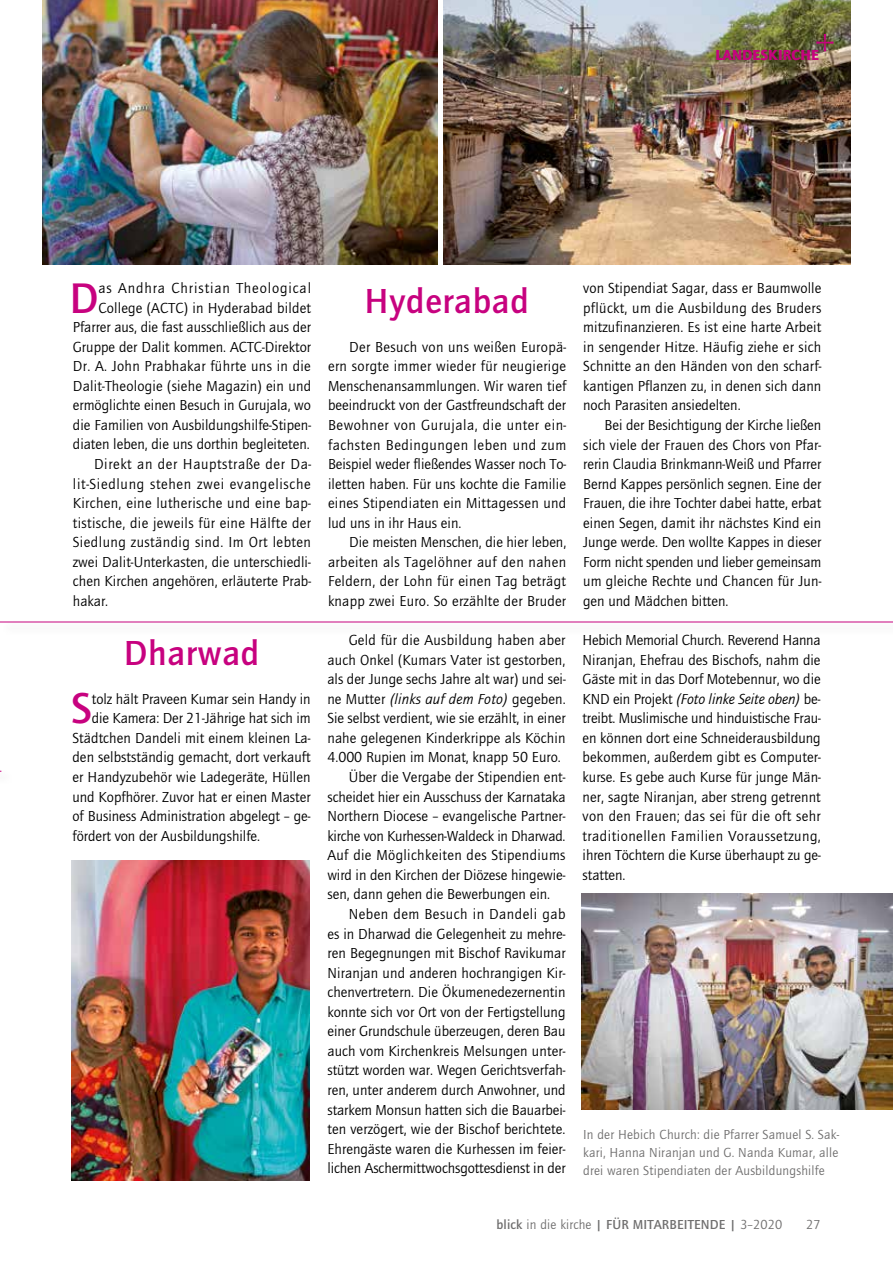
<style>
.page{position:relative;width:893px;height:1263px;background:#fff}
.page>*{position:absolute;margin:0;border:0;box-sizing:border-box;transform-origin:0 0}
.t1{font:700 44.25px "Quay Itc T";color:#c7027f}
.t2{font:700 36px "Quay Itc T";letter-spacing:.02em;color:#c7027f}
.t3{font:15px/19.5px "Quay Itc T";letter-spacing:.005em;color:#000;text-align:justify}
.t4{font:15px "Quay Itc T";letter-spacing:.025em;color:#000}
.t5{font:15px "Quay Itc T";letter-spacing:.03em;color:#000}
.t6{font:15px "Quay Itc T";letter-spacing:.045em;color:#000}
.t7{font:italic 15px "Quay Itc T";letter-spacing:.01em;color:#000}
.t8{font:15px "Quay Itc T";letter-spacing:.06em;color:#000}
.t9{font:15px "Quay Itc T";letter-spacing:.04em;color:#000}
.t10{font:900 15px "Quay Itc T";color:#c7027f}
.t11{font:13.5px/18px "Quay Itc T";letter-spacing:.015em;color:#706f6f;text-align:justify}
.t12{font:700 13.5px "Quay Itc T";letter-spacing:.01em;color:#706f6f}
.s1{font-style:normal}
.s2{font-style:italic}
.s3{font-weight:400}
</style>
<div class="page">
<img style="left:71px;top:860px;width:239px;height:321px">
<img style="left:581px;top:893px;width:312px;height:217px">
<img style="left:43px;top:0;width:394px;height:264px">
<img style="left:444px;top:0;width:406px;height:264px">
<div style="left:0;top:619px;width:893px;height:18px;background:#000;opacity:.3"></div>
<hr style="left:0;top:622px;width:893px;height:1px;background:#c7027f">
<svg style="left:816px;top:34px;width:17px;height:17px"></svg>
<p class="t10" style="left:715px;top:46px;width:105px">LANDESKIRCHE</p>
<p class="t8" style="left:98px;top:279px;width:214px">as Andhra Christian Theological</p>
<p class="t3" style="left:98px;top:298px;width:214px">College (ACTC) in Hyderabad bildet</p>
<p class="t3" style="left:73px;top:317px;width:240px">Pfarrer aus, die fast ausschließlich aus der</p>
<p class="t3" style="left:73px;top:337px;width:240px">Gruppe der Dalit kommen. ACTC-Direktor</p>
<p class="t3" style="left:73px;top:356px;width:239px">Dr. A. John Prabhakar führte uns in die</p>
<p class="t3" style="left:73px;top:376px;width:240px">Dalit-Theologie (siehe Magazin) ein und</p>
<p class="t3" style="left:73px;top:395px;width:240px">ermöglichte einen Besuch in Gurujala, wo</p>
<p class="t3" style="left:73px;top:415px;width:240px">die Familien von Ausbildungshilfe-Stipen-</p>
<p class="t3" style="left:73px;top:434px;width:238px">diaten leben, die uns dorthin begleiteten.</p>
<p class="t9" style="left:94px;top:455px;width:218px">Direkt an der Hauptstraße der Da-</p>
<p class="t6" style="left:73px;top:475px;width:239px">lit-Siedlung stehen zwei evangelische</p>
<p class="t4" style="left:73px;top:494px;width:239px">Kirchen, eine lutherische und eine bap-</p>
<p class="t4" style="left:73px;top:514px;width:240px">tistische, die jeweils für eine Hälfte der</p>
<p class="t5" style="left:73px;top:534px;width:240px">Siedlung zuständig sind. Im Ort lebten</p>
<p class="t3" style="left:73px;top:552px;width:239px">zwei Dalit-Unterkasten, die unterschiedli-</p>
<p class="t3" style="left:73px;top:571px;width:240px">chen Kirchen angehören, erläuterte Prab-</p>
<p class="t3" style="left:73px;top:591px;width:37px">hakar.</p>
<h1 class="t1" style="left:69px;top:272px;width:30px">D</h1>
<h2 class="t2" style="left:365px;top:280px;width:166px">Hyderabad</h2>
<p class="t3" style="left:328px;top:337px;width:240px;text-indent:21px">Der Besuch von uns weißen Europä&shy;ern sorgte immer wieder für neugierige Menschenansammlungen. Wir waren tief beeindruckt von der Gastfreundschaft der Bewohner von Gurujala, die unter ein&shy;fachsten Bedingungen leben und zum Beispiel weder fließendes Wasser noch To&shy;iletten haben. Für uns kochte die Familie eines Stipendiaten ein Mittagessen und lud uns in ihr Haus ein.</p>
<p class="t3" style="left:328px;top:532px;width:240px;text-indent:21px">Die meisten Menschen, die hier leben, arbeiten als Tagelöhner auf den nahen Feldern, der Lohn für einen Tag beträgt knapp zwei Euro. So erzählte der Bruder</p>
<h2 class="t2" style="left:124px;top:632px;width:137px">Dharwad</h2>
<h1 class="t1" style="left:71px;top:683px;width:23px">S</h1>
<p class="t3" style="left:92px;top:689px;width:220px">tolz hält Praveen Kumar sein Handy in</p>
<p class="t3" style="left:92px;top:708px;width:220px">die Kamera: Der 21-Jährige hat sich im</p>
<p class="t3" style="left:72px;top:728px;width:240px">Städtchen Dandeli mit einem kleinen La-</p>
<p class="t3" style="left:72px;top:747px;width:240px">den selbstständig gemacht, dort verkauft</p>
<p class="t3" style="left:72px;top:767px;width:240px">er Handyzubehör wie Ladegeräte, Hüllen</p>
<p class="t3" style="left:72px;top:787px;width:240px">und Kopfhörer. Zuvor hat er einen Master</p>
<p class="t3" style="left:72px;top:806px;width:240px">of Business Administration abgelegt – ge-</p>
<p class="t3" style="left:72px;top:826px;width:189px">fördert von der Ausbildungshilfe.</p>
<p class="t3" style="left:349px;top:630px;width:218px">Geld für die Ausbildung haben aber</p>
<p class="t3" style="left:327px;top:650px;width:239px">auch Onkel (Kumars Vater ist gestorben,</p>
<p class="t3" style="left:327px;top:669px;width:240px">als der Junge sechs Jahre alt war) und sei-</p>
<p class="t7" style="left:327px;top:690px;width:240px"><span class="s1">ne Mutter</span> (links auf dem Foto) <span class="s1">gegeben.</span></p>
<p class="t3" style="left:327px;top:708px;width:240px">Sie selbst verdient, wie sie erzählt, in einer</p>
<p class="t3" style="left:327px;top:728px;width:240px">nahe gelegenen Kinderkrippe als Köchin</p>
<p class="t3" style="left:327px;top:747px;width:235px">4.000 Rupien im Monat, knapp 50 Euro.</p>
<p class="t3" style="left:349px;top:767px;width:218px">Über die Vergabe der Stipendien ent-</p>
<p class="t3" style="left:327px;top:787px;width:240px">scheidet hier ein Ausschuss der Karnataka</p>
<p class="t3" style="left:327px;top:806px;width:240px">Northern Diocese – evangelische Partner-</p>
<p class="t3" style="left:327px;top:826px;width:240px">kirche von Kurhessen-Waldeck in Dharwad.</p>
<p class="t4" style="left:327px;top:846px;width:240px">Auf die Möglichkeiten des Stipendiums</p>
<p class="t3" style="left:327px;top:865px;width:240px">wird in den Kirchen der Diözese hingewie-</p>
<p class="t3" style="left:327px;top:884px;width:224px">sen, dann gehen die Bewerbungen ein.</p>
<p class="t5" style="left:349px;top:905px;width:218px">Neben dem Besuch in Dandeli gab</p>
<p class="t3" style="left:327px;top:923px;width:240px">es in Dharwad die Gelegenheit zu mehre-</p>
<p class="t3" style="left:327px;top:943px;width:240px">ren Begegnungen mit Bischof Ravikumar</p>
<p class="t3" style="left:327px;top:963px;width:240px">Niranjan und anderen hochrangigen Kir-</p>
<p class="t3" style="left:327px;top:982px;width:240px">chenvertretern. Die Ökumenedezernentin</p>
<p class="t3" style="left:327px;top:1002px;width:240px">konnte sich vor Ort von der Fertigstellung</p>
<p class="t3" style="left:327px;top:1021px;width:240px">einer Grundschule überzeugen, deren Bau</p>
<p class="t3" style="left:327px;top:1041px;width:240px">auch vom Kirchenkreis Melsungen unter-</p>
<p class="t3" style="left:327px;top:1060px;width:240px">stützt worden war. Wegen Gerichtsverfah-</p>
<p class="t3" style="left:327px;top:1080px;width:240px">ren, unter anderem durch Anwohner, und</p>
<p class="t3" style="left:327px;top:1100px;width:240px">starkem Monsun hatten sich die Bauarbei-</p>
<p class="t3" style="left:327px;top:1119px;width:239px">ten verzögert, wie der Bischof berichtete.</p>
<p class="t3" style="left:327px;top:1139px;width:240px">Ehrengäste waren die Kurhessen im feier-</p>
<p class="t3" style="left:327px;top:1158px;width:240px">lichen Aschermittwochsgottesdienst in der</p>
<p class="t3" style="left:583px;top:278px;width:240px">von Stipendiat Sagar, dass er Baumwolle pflückt, um die Ausbildung des Bruders mitzufinanzieren. Es ist eine harte Arbeit in sengender Hitze. Häufig ziehe er sich Schnitte an den Händen von den scharf&shy;kantigen Pflanzen zu, in denen sich dann noch Parasiten ansiedelten.</p>
<p class="t3" style="left:583px;top:415px;width:240px;text-indent:21px">Bei der Besichtigung der Kirche ließen sich viele der Frauen des Chors von Pfar&shy;rerin Claudia Brinkmann-Weiß und Pfarrer Bernd Kappes persönlich segnen. Eine der Frauen, die ihre Tochter dabei hatte, erbat einen Segen, damit ihr nächstes Kind ein Junge werde. Den wollte Kappes in dieser Form nicht spenden und lieber gemeinsam um gleiche Rechte und Chancen für Jun&shy;gen und Mädchen bitten.</p>
<p class="t3" style="left:583px;top:630px;width:240px">Hebich Memorial Church. Reverend Hanna Niranjan, Ehefrau des Bischofs, nahm die Gäste mit in das Dorf Motebennur, wo die KND ein Projekt <span class="s2">(Foto linke Seite oben)</span> be&shy;treibt. Muslimische und hinduistische Frau&shy;en können dort eine Schneiderausbildung bekommen, außerdem gibt es Computer&shy;kurse. Es gebe auch Kurse für junge Män&shy;ner, sagte Niranjan, aber streng getrennt von den Frauen; das sei für die oft sehr traditionellen Familien Voraussetzung, ihren Töchtern die Kurse überhaupt zu ge&shy;statten.</p>
<p class="t11" style="left:583px;top:1125px;width:257px">In der Hebich Church: die Pfarrer Samuel S. Sak&shy;kari, Hanna Niranjan und G. Nanda Kumar, alle drei waren Stipendiaten der Ausbildungshilfe</p>
<p class="t12" style="left:497px;top:1216px;width:287px">blick <span class="s3">in die kirche</span> | FÜR MITARBEITENDE | <span class="s3">3–2020</span></p>
<p class="t11" style="left:806px;top:1215px;width:16px">27</p>
</div>
